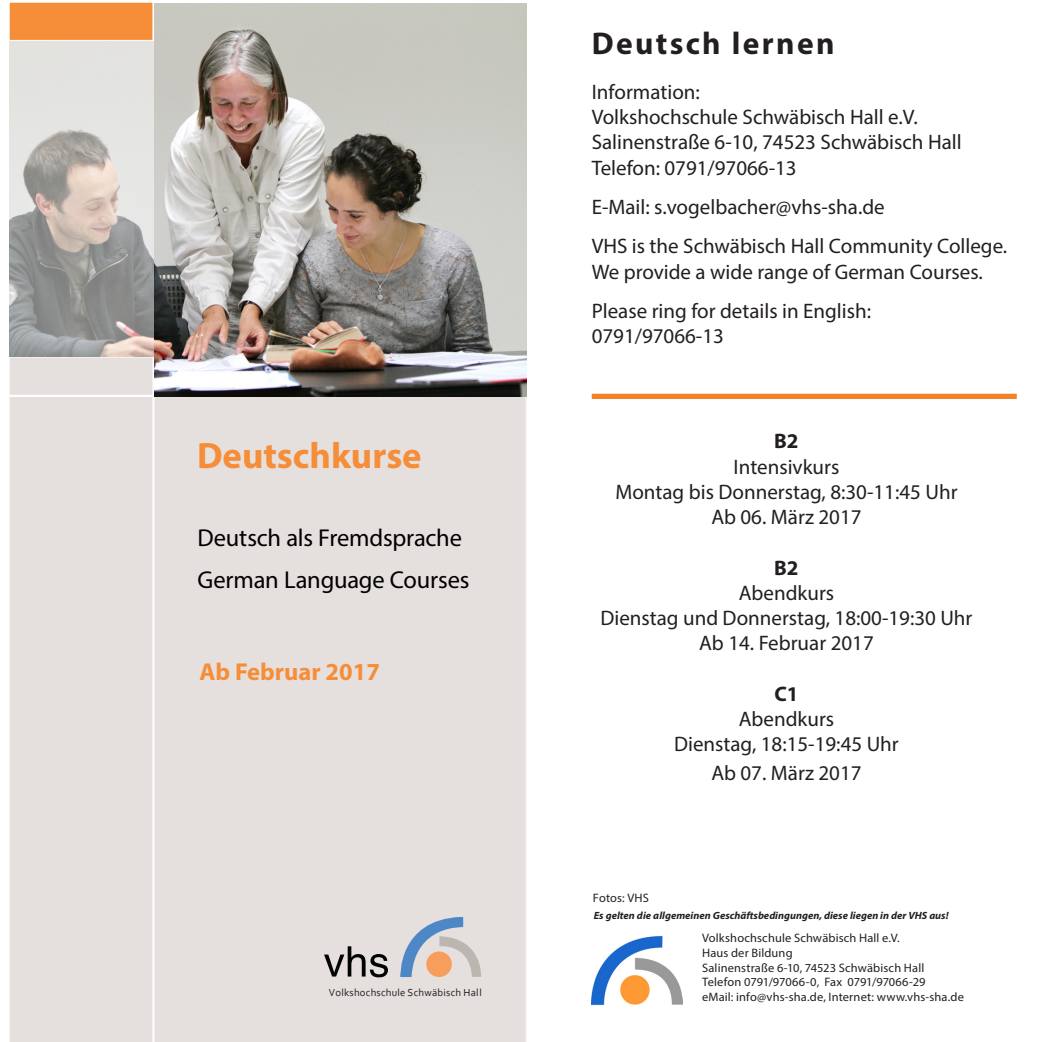
<style>
.page{position:relative;width:1042px;height:1042px;background:#fff}
.page>*{position:absolute;margin:0;border:0;box-sizing:border-box;transform-origin:0 0}
.Ort{font:700 36.75px "Myriad Pro";color:#f68d38}
.t1{font:700 31.5px "Myriad Pro";letter-spacing:.075em;color:#231f20}
.t2{font:24.5px "Myriad Pro";letter-spacing:-.01em;color:#000}
.Nur_Text{font:700 24.5px "Myriad Pro";color:#f68d38}
.Ort-2{font:21px "Myriad Pro";color:#231f20}
.Ort-3{font:700 21px "Myriad Pro";color:#231f20}
.Titel2{font:12.25px "Myriad Pro";letter-spacing:.01em;color:#231f20}
.t3{font:10.67px "Corbel";letter-spacing:.02em;color:#231f20}
.Titel2-2{font:italic 700 10.5px "Myriad Pro";color:#231f20}
</style>
<div class="page">
<img style="left:591px;top:935px;width:91px;height:70px">
<div style="left:154px;top:396px;width:372px;height:646px;background:#e5e0de"></div>
<svg style="left:324px;top:946px;width:64px;height:31px;background:#a19e9d"></svg>
<svg style="left:397px;top:917px;width:86px;height:60px;background:#c5c3c7"></svg>
<div style="left:9px;top:2px;width:144px;height:38px;background:#f68d38;border:1px solid #fff"></div>
<div style="left:9px;top:397px;width:144px;height:645px;background:#e5e0de"></div>
<div style="left:9px;top:357px;width:144px;height:38px;background:#e5e0de;border:1px solid #fff"></div>
<div style="left:592px;top:394px;width:425px;height:5px;background:#f28225"></div>
<img style="left:154px;top:4px;width:372px;height:392px">
<img style="left:9px;top:41px;width:144px;height:315px">
<p class="Ort" style="left:197px;top:432px;width:226px">Deutschkurse</p>
<p class="t2" style="left:198px;top:523px;width:266px">Deutsch als Fremdsprache</p>
<p class="t2" style="left:198px;top:565px;width:273px">German Language Courses</p>
<p class="Nur_Text" style="left:199px;top:656px;width:182px">Ab Februar 2017</p>
<p class="t3" style="left:329px;top:986px;width:155px">Volkshochschule Schwäbisch Hall</p>
<p class="t1" style="left:592px;top:23px;width:244px">Deutsch lernen</p>
<p class="Ort-2" style="left:592px;top:79px;width:110px">Information:</p>
<p class="Ort-2" style="left:592px;top:104px;width:327px">Volkshochschule Schwäbisch Hall e.V.</p>
<p class="Ort-2" style="left:592px;top:129px;width:371px">Salinenstraße 6-10, 74523 Schwäbisch Hall</p>
<p class="Ort-2" style="left:592px;top:155px;width:206px">Telefon: 0791/97066-13</p>
<p class="Ort-2" style="left:592px;top:194px;width:294px">E-Mail: s.vogelbacher@vhs-sha.de</p>
<p class="Ort-2" style="left:592px;top:233px;width:417px">VHS is the Schwäbisch Hall Community College.</p>
<p class="Ort-2" style="left:592px;top:258px;width:393px">We provide a wide range of German Courses.</p>
<p class="Ort-2" style="left:592px;top:298px;width:281px">Please ring for details in English:</p>
<p class="Ort-2" style="left:592px;top:323px;width:134px">0791/97066-13</p>
<p class="Ort-3" style="left:774px;top:428px;width:26px">B2</p>
<p class="Ort-2" style="left:733px;top:454px;width:107px">Intensivkurs</p>
<p class="Ort-2" style="left:615px;top:479px;width:344px">Montag bis Donnerstag, 8:30-11:45 Uhr</p>
<p class="Ort-2" style="left:711px;top:504px;width:152px">Ab 06. März 2017</p>
<p class="Ort-3" style="left:774px;top:554px;width:26px">B2</p>
<p class="Ort-2" style="left:739px;top:580px;width:97px">Abendkurs</p>
<p class="Ort-2" style="left:600px;top:605px;width:373px">Dienstag und Donnerstag, 18:00-19:30 Uhr</p>
<p class="Ort-2" style="left:699px;top:630px;width:176px">Ab 14. Februar 2017</p>
<p class="Ort-3" style="left:774px;top:680px;width:26px">C1</p>
<p class="Ort-2" style="left:739px;top:706px;width:97px">Abendkurs</p>
<p class="Ort-2" style="left:674px;top:731px;width:226px">Dienstag, 18:15-19:45 Uhr</p>
<p class="Ort-2" style="left:711px;top:760px;width:152px">Ab 07. März 2017</p>
<p class="Titel2" style="left:593px;top:890px;width:58px">Fotos: VHS</p>
<p class="Titel2-2" style="left:594px;top:908px;width:356px">Es gelten die allgemeinen Geschäftsbedingungen, diese liegen in der VHS aus!</p>
<p class="Titel2" style="left:702px;top:930px;width:199px">Volkshochschule Schwäbisch Hall e.V.</p>
<p class="Titel2" style="left:702px;top:945px;width:92px">Haus der Bildung</p>
<p class="Titel2" style="left:702px;top:960px;width:224px">Salinenstraße 6-10, 74523 Schwäbisch Hall</p>
<p class="Titel2" style="left:702px;top:974px;width:225px">Telefon 0791/97066-0, Fax 0791/97066-29</p>
<p class="Titel2" style="left:702px;top:989px;width:263px">eMail: info@vhs-sha.de, Internet: www.vhs-sha.de</p>
</div>
